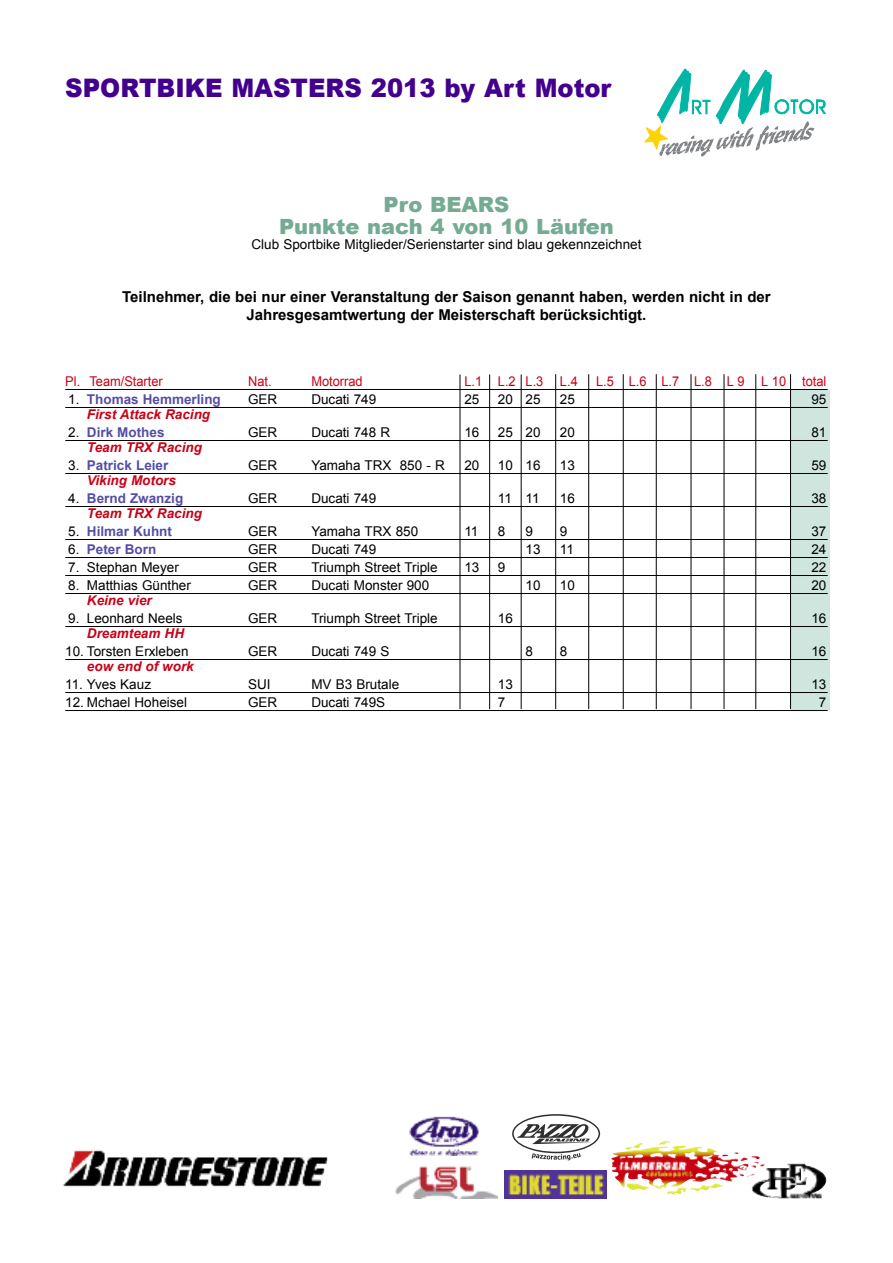
<style>
.page{position:relative;width:893px;height:1263px;background:#fff}
.page>*{position:absolute;margin:0;border:0;box-sizing:border-box;transform-origin:0 0}
.t1{font:900 25.5px "Arial";color:#43008e;scale:.95 1}
.t2{font:900 21px/22.5px "Arial";color:#75ab93;text-align:center}
.t3{font:700 15px/18px "Arial";color:#000;text-align:center}
.t4{font:13.5px "Arial";color:#000}
.t5{font:italic 700 13.5px "Arial";color:#ca0017}
.t6{font:700 13.5px "Arial";color:#544ea6}
.t7{font:13.5px "Arial";color:#ca0017;scale:.95 1}
.s1{font-weight:400;color:#000}
</style>
<div class="page">
<svg style="left:645px;top:69px;width:181px;height:87px"></svg>
<img style="left:63px;top:1150px;width:265px;height:37px">
<img style="left:752px;top:1164px;width:74px;height:34px">
<img style="left:611px;top:1145px;width:153px;height:44px">
<svg style="left:532px;top:1153px;width:49px;height:7px"></svg>
<svg style="left:512px;top:1114px;width:88px;height:39px"></svg>
<div style="left:514px;top:1116px;width:85px;height:36px;background:#fff;border-radius:50%"></div>
<svg style="left:517px;top:1124px;width:73px;height:20px"></svg>
<img style="left:409px;top:1116px;width:70px;height:40px">
<svg style="left:505px;top:1198px;width:102px;height:1px"></svg>
<img style="left:505px;top:1170px;width:102px;height:28px">
<div style="left:791px;top:390px;width:38px;height:320px;background:#cfe6df"></div>
<hr style="left:65px;top:389px;width:763px;height:1px;background:#000">
<hr style="left:65px;top:407px;width:763px;height:1px;background:#000">
<hr style="left:65px;top:440px;width:763px;height:1px;background:#000">
<hr style="left:65px;top:473px;width:763px;height:1px;background:#000">
<hr style="left:65px;top:506px;width:763px;height:1px;background:#000">
<hr style="left:65px;top:539px;width:763px;height:1px;background:#000">
<hr style="left:65px;top:557px;width:763px;height:1px;background:#000">
<hr style="left:65px;top:575px;width:763px;height:1px;background:#000">
<hr style="left:65px;top:593px;width:763px;height:1px;background:#000">
<hr style="left:65px;top:626px;width:763px;height:1px;background:#000">
<hr style="left:65px;top:659px;width:763px;height:1px;background:#000">
<hr style="left:65px;top:692px;width:763px;height:1px;background:#000">
<hr style="left:65px;top:710px;width:763px;height:1px;background:#000">
<hr style="left:489px;top:374px;width:1px;height:335px;background:#000">
<hr style="left:460px;top:374px;width:1px;height:335px;background:#000">
<hr style="left:521px;top:374px;width:1px;height:335px;background:#000">
<hr style="left:555px;top:374px;width:1px;height:335px;background:#000">
<hr style="left:588px;top:374px;width:1px;height:335px;background:#000">
<hr style="left:623px;top:374px;width:1px;height:335px;background:#000">
<hr style="left:656px;top:374px;width:1px;height:335px;background:#000">
<hr style="left:691px;top:374px;width:1px;height:335px;background:#000">
<hr style="left:724px;top:374px;width:1px;height:335px;background:#000">
<hr style="left:755px;top:374px;width:1px;height:335px;background:#000">
<hr style="left:790px;top:374px;width:1px;height:335px;background:#000">
<img style="left:395px;top:1166px;width:102px;height:32px">
<h1 class="t1" style="left:65px;top:69px;width:577px">Sportbike MaSterS 2013 by art Motor</h1>
<h2 class="t2" style="left:279px;top:192px;width:336px">pro bearS<br>punkte nach 4 von 10 Läufen</h2>
<p class="t4" style="left:252px;top:237px;width:391px">Club Sportbike Mitglieder/Serienstarter sind blau gekennzeichnet</p>
<p class="t3" style="left:122px;top:287px;width:650px">Teilnehmer, die bei nur einer Veranstaltung der Saison genannt haben, werden nicht in der<br>Jahresgesamtwertung der Meisterschaft berücksichtigt.</p>
<p class="t7" style="left:65px;top:374px;width:104px">Pl. Team/Starter</p>
<p class="t7" style="left:248px;top:374px;width:26px">Nat.</p>
<p class="t7" style="left:311px;top:374px;width:56px">Motorrad</p>
<p class="t7" style="left:464px;top:374px;width:121px">L.1 L.2 L.3 L.4</p>
<p class="t7" style="left:596px;top:374px;width:244px">L.5 L.6 L.7 L.8 L 9 L 10 total</p>
<p class="t6" style="left:68px;top:392px;width:154px"><span class="s1">1.</span> Thomas Hemmerling</p>
<p class="t4" style="left:248px;top:392px;width:31px">GER</p>
<p class="t4" style="left:311px;top:392px;width:66px">Ducati 749</p>
<p class="t4" style="left:464px;top:392px;width:17px">25</p>
<p class="t4" style="left:498px;top:392px;width:44px">20 25</p>
<p class="t4" style="left:560px;top:392px;width:17px">25</p>
<p class="t4" style="left:811px;top:392px;width:17px">95</p>
<p class="t5" style="left:87px;top:407px;width:125px">First Attack Racing</p>
<p class="t6" style="left:68px;top:425px;width:98px"><span class="s1">2.</span> Dirk Mothes</p>
<p class="t4" style="left:248px;top:425px;width:31px">GER</p>
<p class="t4" style="left:311px;top:425px;width:80px">Ducati 748 R</p>
<p class="t4" style="left:464px;top:425px;width:17px">16</p>
<p class="t4" style="left:498px;top:425px;width:44px">25 20</p>
<p class="t4" style="left:560px;top:425px;width:17px">20</p>
<p class="t4" style="left:811px;top:425px;width:17px">81</p>
<p class="t5" style="left:87px;top:440px;width:117px">Team TRX Racing</p>
<p class="t6" style="left:68px;top:458px;width:102px"><span class="s1">3.</span> Patrick Leier</p>
<p class="t4" style="left:248px;top:458px;width:31px">GER</p>
<p class="t4" style="left:311px;top:458px;width:135px">Yamaha TRX 850 - R</p>
<p class="t4" style="left:464px;top:458px;width:17px">20</p>
<p class="t4" style="left:498px;top:458px;width:44px">10 16</p>
<p class="t4" style="left:560px;top:458px;width:17px">13</p>
<p class="t4" style="left:811px;top:458px;width:17px">59</p>
<p class="t5" style="left:87px;top:473px;width:91px">Viking Motors</p>
<p class="t6" style="left:68px;top:491px;width:117px"><span class="s1">4.</span> Bernd Zwanzig</p>
<p class="t4" style="left:248px;top:491px;width:31px">GER</p>
<p class="t4" style="left:311px;top:491px;width:66px">Ducati 749</p>
<p class="t4" style="left:498px;top:491px;width:43px">11 11</p>
<p class="t4" style="left:560px;top:491px;width:17px">16</p>
<p class="t4" style="left:811px;top:491px;width:17px">38</p>
<p class="t5" style="left:87px;top:506px;width:117px">Team TRX Racing</p>
<p class="t6" style="left:68px;top:524px;width:105px"><span class="s1">5.</span> Hilmar Kuhnt</p>
<p class="t4" style="left:248px;top:524px;width:31px">GER</p>
<p class="t4" style="left:311px;top:524px;width:108px">Yamaha TRX 850</p>
<p class="t4" style="left:464px;top:524px;width:16px">11</p>
<p class="t4" style="left:498px;top:524px;width:9px">8</p>
<p class="t4" style="left:526px;top:524px;width:9px">9</p>
<p class="t4" style="left:560px;top:524px;width:9px">9</p>
<p class="t4" style="left:811px;top:524px;width:17px">37</p>
<p class="t6" style="left:68px;top:542px;width:90px"><span class="s1">6.</span> Peter Born</p>
<p class="t4" style="left:248px;top:542px;width:31px">GER</p>
<p class="t4" style="left:311px;top:542px;width:66px">Ducati 749</p>
<p class="t4" style="left:526px;top:542px;width:17px">13</p>
<p class="t4" style="left:560px;top:542px;width:16px">11</p>
<p class="t4" style="left:811px;top:542px;width:17px">24</p>
<p class="t4" style="left:68px;top:560px;width:112px">7. Stephan Meyer</p>
<p class="t4" style="left:248px;top:560px;width:31px">GER</p>
<p class="t4" style="left:311px;top:560px;width:128px">Triumph Street Triple</p>
<p class="t4" style="left:464px;top:560px;width:17px">13</p>
<p class="t4" style="left:498px;top:560px;width:9px">9</p>
<p class="t4" style="left:811px;top:560px;width:17px">22</p>
<p class="t4" style="left:68px;top:578px;width:124px">8. Matthias Günther</p>
<p class="t4" style="left:248px;top:578px;width:31px">GER</p>
<p class="t4" style="left:311px;top:578px;width:119px">Ducati Monster 900</p>
<p class="t4" style="left:526px;top:578px;width:17px">10</p>
<p class="t4" style="left:560px;top:578px;width:17px">10</p>
<p class="t4" style="left:811px;top:578px;width:17px">20</p>
<p class="t5" style="left:87px;top:593px;width:66px">Keine vier</p>
<p class="t4" style="left:68px;top:611px;width:116px">9. Leonhard Neels</p>
<p class="t4" style="left:248px;top:611px;width:31px">GER</p>
<p class="t4" style="left:311px;top:611px;width:128px">Triumph Street Triple</p>
<p class="t4" style="left:498px;top:611px;width:17px">16</p>
<p class="t4" style="left:811px;top:611px;width:17px">16</p>
<p class="t5" style="left:87px;top:626px;width:99px">Dreamteam HH</p>
<p class="t4" style="left:65px;top:644px;width:125px">10. Torsten Erxleben</p>
<p class="t4" style="left:248px;top:644px;width:31px">GER</p>
<p class="t4" style="left:311px;top:644px;width:80px">Ducati 749 S</p>
<p class="t4" style="left:526px;top:644px;width:9px">8</p>
<p class="t4" style="left:560px;top:644px;width:9px">8</p>
<p class="t4" style="left:811px;top:644px;width:17px">16</p>
<p class="t5" style="left:87px;top:659px;width:108px">eow end of work</p>
<p class="t4" style="left:65px;top:677px;width:87px">11. Yves Kauz</p>
<p class="t4" style="left:248px;top:677px;width:24px">SUI</p>
<p class="t4" style="left:311px;top:677px;width:89px">MV B3 Brutale</p>
<p class="t4" style="left:498px;top:677px;width:17px">13</p>
<p class="t4" style="left:811px;top:677px;width:17px">13</p>
<p class="t4" style="left:65px;top:695px;width:123px">12. Mchael Hoheisel</p>
<p class="t4" style="left:248px;top:695px;width:31px">GER</p>
<p class="t4" style="left:311px;top:695px;width:75px">Ducati 749S</p>
<p class="t4" style="left:498px;top:695px;width:9px">7</p>
<p class="t4" style="left:819px;top:695px;width:9px">7</p>
</div>
